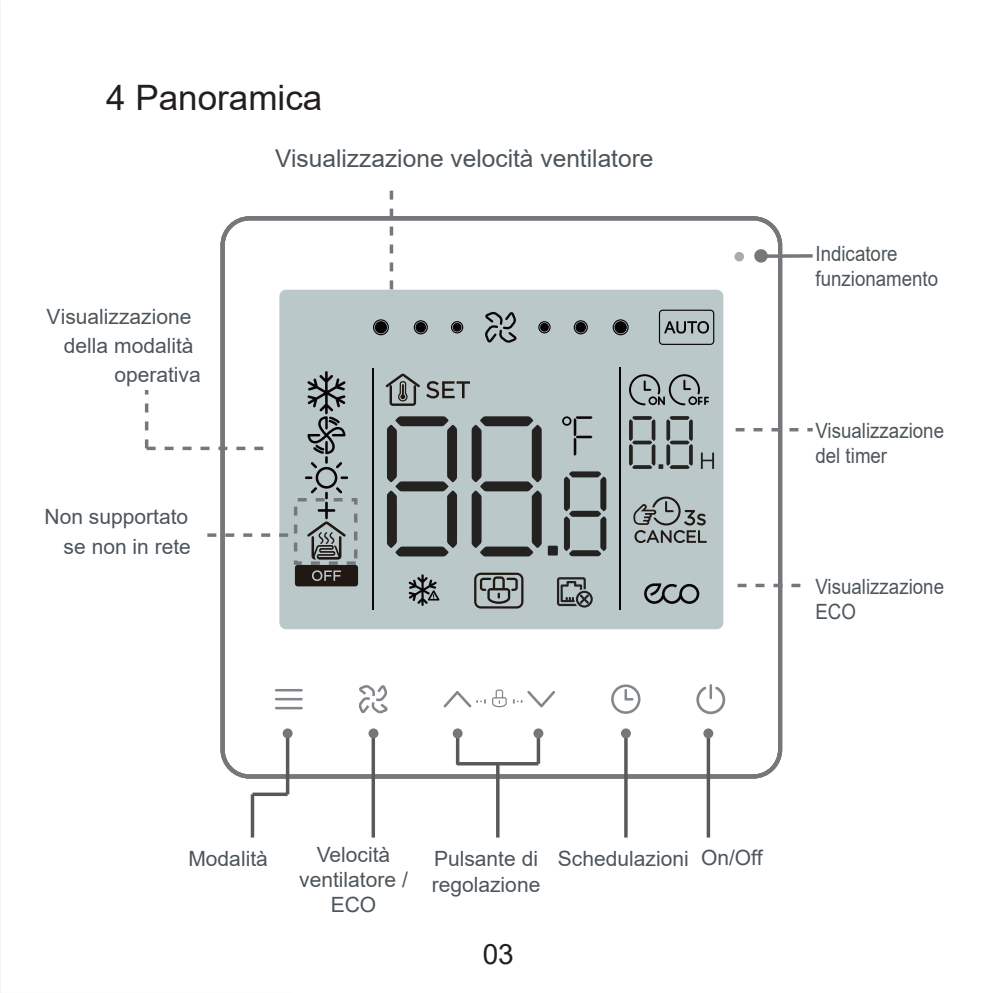
<style>
.page{position:relative;width:993px;height:993px;background:#fff}
.page>*{position:absolute;margin:0;border:0;box-sizing:border-box;transform-origin:0 0}
.t1{font:35px "Arial";color:#231f20}
.t2{font:28px "Arial";color:#231f20}
.t3{font:24.5px "Arial";color:#4d555b}
.t4{font:21px/25.2px "Arial";color:#4d555b;text-align:right}
.t5{font:21px/25.2px "Arial";color:#4d555b;scale:.89 1}
</style>
<div class="page">
<svg style="left:220px;top:214px;width:563px;height:566px"></svg>
<hr style="left:275px;top:706px;width:28px;height:3px;background:#83878b">
<hr style="left:275px;top:697px;width:28px;height:3px;background:#83878b">
<hr style="left:275px;top:688px;width:28px;height:3px;background:#83878b">
<svg style="left:358px;top:684px;width:29px;height:29px"></svg>
<svg style="left:492px;top:689px;width:14px;height:18px"></svg>
<svg style="left:512px;top:690px;width:43px;height:17px"></svg>
<svg style="left:443px;top:690px;width:42px;height:17px"></svg>
<svg style="left:611px;top:684px;width:29px;height:29px"></svg>
<div style="left:734px;top:252px;width:9px;height:9px;background:#aaabaa;border-radius:50%"></div>
<hr style="left:456px;top:736px;width:3px;height:28px;background:#59595b">
<svg style="left:371px;top:738px;width:4px;height:99px"></svg>
<hr style="left:286px;top:733px;width:3px;height:61px;background:#59595b">
<svg style="left:536px;top:738px;width:4px;height:25px"></svg>
<svg style="left:457px;top:761px;width:81px;height:4px"></svg>
<hr style="left:496px;top:764px;width:3px;height:73px;background:#59595b">
<hr style="left:624px;top:737px;width:3px;height:100px;background:#59595b">
<svg style="left:706px;top:738px;width:4px;height:99px"></svg>
<svg style="left:767px;top:254px;width:45px;height:4px"></svg>
<div style="left:282px;top:728px;width:10px;height:10px;background:#75777a;border-radius:50%"></div>
<div style="left:754px;top:249px;width:13px;height:13px;background:#75777a;border:4px solid #75777a;border-radius:50%"></div>
<div style="left:368px;top:728px;width:10px;height:10px;background:#75777a;border-radius:50%"></div>
<div style="left:452px;top:728px;width:10px;height:10px;background:#75777a;border-radius:50%"></div>
<div style="left:533px;top:728px;width:10px;height:10px;background:#75777a;border-radius:50%"></div>
<div style="left:620px;top:728px;width:10px;height:10px;background:#75777a;border-radius:50%"></div>
<div style="left:703px;top:728px;width:10px;height:10px;background:#75777a;border-radius:50%"></div>
<svg style="left:735px;top:428px;width:77px;height:3px"></svg>
<svg style="left:737px;top:583px;width:64px;height:4px"></svg>
<svg style="left:389px;top:190px;width:4px;height:99px"></svg>
<svg style="left:700px;top:452px;width:13px;height:16px"></svg>
<svg style="left:408px;top:574px;width:31px;height:31px"></svg>
<svg style="left:628px;top:374px;width:80px;height:31px;background:#959fa1"></svg>
<hr style="left:372px;top:368px;width:1px;height:241px;background:#0c0406">
<hr style="left:619px;top:368px;width:1px;height:241px;background:#0c0406">
<svg style="left:563px;top:416px;width:29px;height:39px"></svg>
<svg style="left:562px;top:416px;width:9px;height:9px"></svg>
<svg style="left:644px;top:583px;width:55px;height:20px"></svg>
<svg style="left:658px;top:309px;width:56px;height:36px;background:#96a1a3"></svg>
<svg style="left:474px;top:572px;width:49px;height:36px;background:#828888"></svg>
<svg style="left:633px;top:496px;width:73px;height:47px;background:#959d9e"></svg>
<svg style="left:426px;top:381px;width:44px;height:17px"></svg>
<svg style="left:387px;top:416px;width:70px;height:140px;background:#838c8d"></svg>
<svg style="left:471px;top:416px;width:70px;height:140px;background:#868e8f"></svg>
<svg style="left:563px;top:471px;width:43px;height:85px;background:#858e8e"></svg>
<div style="left:547px;top:545px;width:10px;height:10px;background:#232221"></div>
<svg style="left:628px;top:416px;width:64px;height:52px;background:#8e9798"></svg>
<svg style="left:385px;top:373px;width:35px;height:33px"></svg>
<svg style="left:556px;top:577px;width:36px;height:30px"></svg>
<svg style="left:484px;top:311px;width:32px;height:31px"></svg>
<svg style="left:451px;top:321px;width:12px;height:12px"></svg>
<div style="left:452px;top:323px;width:9px;height:8px;background:#070304;border-radius:50%"></div>
<svg style="left:413px;top:320px;width:15px;height:14px"></svg>
<div style="left:415px;top:322px;width:11px;height:10px;background:#070304;border-radius:50%"></div>
<svg style="left:373px;top:319px;width:16px;height:16px"></svg>
<div style="left:374px;top:321px;width:13px;height:12px;background:#070304;border-radius:50%"></div>
<svg style="left:538px;top:321px;width:12px;height:12px"></svg>
<div style="left:540px;top:323px;width:8px;height:8px;background:#070304;border-radius:50%"></div>
<svg style="left:573px;top:320px;width:14px;height:14px"></svg>
<div style="left:575px;top:322px;width:11px;height:10px;background:#070304;border-radius:50%"></div>
<svg style="left:612px;top:319px;width:16px;height:16px"></svg>
<div style="left:614px;top:321px;width:12px;height:12px;background:#070304;border-radius:50%"></div>
<svg style="left:145px;top:371px;width:213px;height:215px"></svg>
<hr style="left:252px;top:792px;width:35px;height:3px;background:#59595b">
<hr style="left:251px;top:794px;width:3px;height:43px;background:#59595b">
<svg style="left:696px;top:684px;width:29px;height:30px"></svg>
<p class="t1" style="left:106px;top:74px;width:217px">4 Panoramica</p>
<p class="t3" style="left:275px;top:142px;width:380px">Visualizzazione velocità ventilatore</p>
<p class="t4" style="left:47px;top:303px;width:146px">Visualizzazione</p>
<p class="t4" style="left:64px;top:333px;width:131px">della modalità</p>
<p class="t4" style="left:114px;top:362px;width:88px">operativa</p>
<p class="t4" style="left:45px;top:502px;width:148px;line-height:29.4px">Non supportato se non in rete</p>
<p class="t5" style="left:815px;top:240px;width:139px">Indicatore funzionamento</p>
<p class="t5" style="left:815px;top:417px;width:146px">Visualizzazione del timer</p>
<p class="t5" style="left:815px;top:573px;width:146px">Visualizzazione<br>ECO</p>
<p class="t4" style="left:188px;top:846px;width:81px">Modalità</p>
<p class="t4" style="left:299px;top:841px;width:110px;text-align:center">Velocità ventilatore /<br>ECO</p>
<p class="t4" style="left:434px;top:846px;width:105px">Pulsante di</p>
<p class="t4" style="left:557px;top:845px;width:132px">Schedulazioni</p>
<p class="t4" style="left:700px;top:844px;width:63px">On/Off</p>
<p class="t4" style="left:431px;top:871px;width:110px">regolazione</p>
<p class="t2" style="left:482px;top:934px;width:33px">03</p>
</div>
